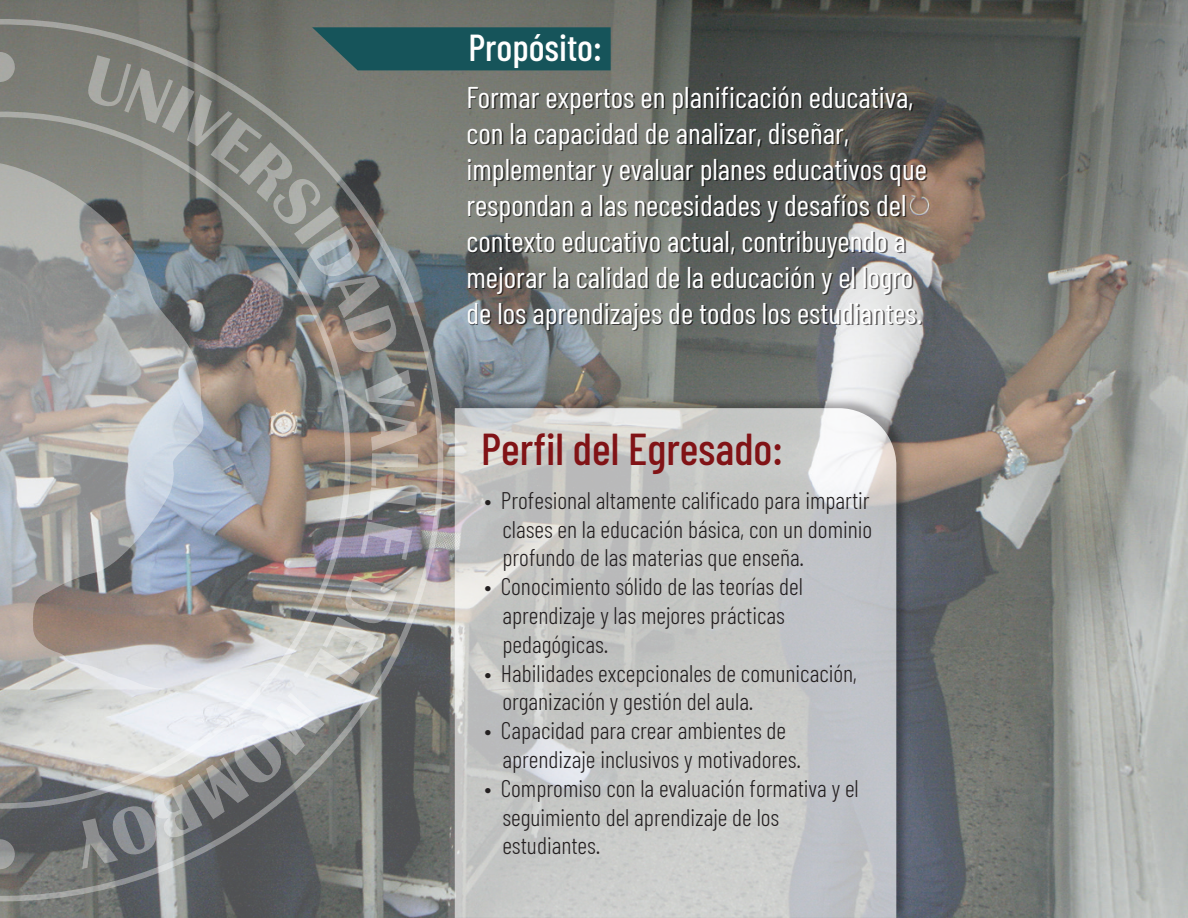
<style>
.page{position:relative;width:1188px;height:918px;background:#fff}
.page>*{position:absolute;margin:0;border:0;box-sizing:border-box;transform-origin:0 0}
.t1{font:500 44.55px "Barlow Condensed";color:#811316}
.t2{font:500 37.5px "Barlow Condensed";color:#fff}
.t3{font:30px/36px "Barlow Condensed";color:#fff}
.t4{font:300 24px/28.8px "Barlow Condensed";color:#231f20}
</style>
<div class="page">
<img style="left:0;top:0;width:1188px;height:918px">
<img style="left:0;top:19px;width:443px;height:882px">
<svg style="left:0;top:51px;width:15px;height:32px"></svg>
<svg style="left:0;top:839px;width:15px;height:31px"></svg>
<svg style="left:82px;top:693px;width:243px;height:176px;background:#9fa1a2"></svg>
<svg style="left:0;top:163px;width:208px;height:526px;background:#aaa9aa"></svg>
<img style="left:451px;top:394px;width:462px;height:524px">
<svg style="left:455px;top:408px;width:441px;height:510px;background:#c7c8c8"></svg>
<svg style="left:86px;top:27px;width:525px;height:328px;background:#777e7b"></svg>
<h2 class="t2" style="left:468px;top:24px;width:135px">Propósito:</h2>
<p class="t3" style="left:466px;top:78px;width:462px">Formar expertos en planificación educativa, con la capacidad de analizar, diseñar, implementar y evaluar planes educativos que respondan a las necesidades y desafíos del contexto educativo actual, contribuyendo a mejorar la calidad de la educación y el logro de los aprendizajes de todos los estudiantes.</p>
<h1 class="t1" style="left:481px;top:421px;width:303px">Perfil del Egresado:</h1>
<p class="t4" style="left:502px;top:485px;width:371px;text-align:justify;text-indent:-18px">• Profesional altamente calificado para impartir clases en la educación básica, con un dominio profundo de las materias que enseña.</p>
<p class="t4" style="left:502px;top:572px;width:302px;text-indent:-18px">• Conocimiento sólido de las teorías del aprendizaje y las mejores prácticas pedagógicas.</p>
<p class="t4" style="left:502px;top:658px;width:356px;text-indent:-18px">• Habilidades excepcionales de comunicación, organización y gestión del aula.</p>
<p class="t4" style="left:502px;top:716px;width:300px;text-indent:-18px">• Capacidad para crear ambientes de aprendizaje inclusivos y motivadores.</p>
<p class="t4" style="left:502px;top:773px;width:358px;text-indent:-18px">• Compromiso con la evaluación formativa y el seguimiento del aprendizaje de los estudiantes.</p>
</div>
